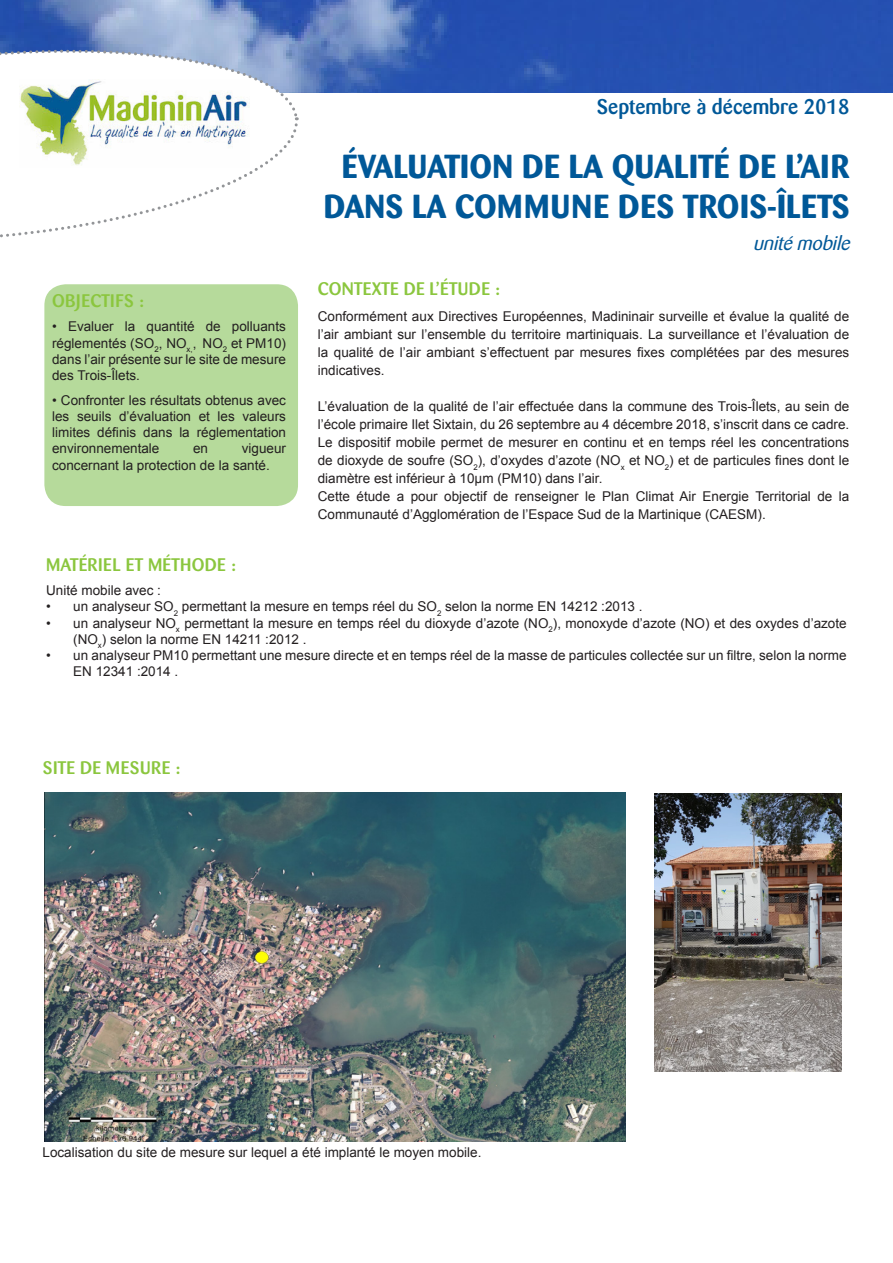
<style>
.page{position:relative;width:893px;height:1263px;background:#fff}
.page>*{position:absolute;margin:0;border:0;box-sizing:border-box;transform-origin:0 0}
.t1{font:700 33px/39.6px "Barmeno";color:#005898;text-align:center}
.t2{font:500 21px "Barmeno";color:#005898}
.t3{font:italic 19.5px "Barmeno";color:#005898}
.t4{font:500 18px "Barmeno";color:#8bc63e}
.t5{font:500 18px "Barmeno";letter-spacing:.02em;color:#8bc63e}
.t6{font:13.5px/16.2px "Arial";color:#231f20;text-align:justify}
</style>
<div class="page">
<div style="left:44px;top:284px;width:254px;height:222px;background:#b6da9b;border-radius:21px"></div>
<img style="left:0;top:0;width:893px;height:92px">
<svg style="left:0;top:40px;width:301px;height:53px"></svg>
<svg style="left:0;top:41px;width:300px;height:197px"></svg>
<img style="left:44px;top:792px;width:581px;height:349px">
<img style="left:19px;top:79px;width:230px;height:89px">
<img style="left:655px;top:793px;width:187px;height:278px">
<p class="t5" style="left:52px;top:290px;width:93px">OBJECTIFS :</p>
<p class="t6" style="left:52px;top:319px;width:235px">• Evaluer la quantité de polluants réglementés (SO<sub>2</sub>, NO<sub>x,</sub>, NO<sub>2</sub> et PM10) dans l’air présente sur le site de mesure des Trois-Îlets.</p>
<p class="t6" style="left:52px;top:392px;width:235px">• Confronter les résultats obtenus avec les seuils d’évaluation et les valeurs limites définis dans la réglementation environnementale</p>
<p class="t6" style="left:52px;top:441px;width:235px;text-indent:190px">vigueur concernant la protection de la santé.</p>
<p class="t6" style="left:193px;top:441px;width:17px">en</p>
<p class="t2" style="left:597px;top:94px;width:254px">Septembre à décembre 2018</p>
<p class="t1" style="left:324px;top:147px;width:527px">ÉVALUATION DE LA QUALITÉ DE L’AIR<br>DANS LA COMMUNE DES TROIS-ÎLETS</p>
<p class="t3" style="left:753px;top:232px;width:103px">unitémobile</p>
<p class="t4" style="left:318px;top:278px;width:184px">CONTEXTE DE L’ÉTUDE :</p>
<p class="t6" style="left:318px;top:308px;width:533px;line-height:18px">Conformément aux Directives Européennes, Madininair surveille et évalue la qualité de l’air ambiant sur l’ensemble du territoire martiniquais. La surveillance et l’évaluation de la qualité de l’air ambiant s’effectuent par mesures fixes complétées par des mesures indicatives.</p>
<p class="t6" style="left:318px;top:398px;width:533px;line-height:18px">L’évaluation de la qualité de l’air effectuée dans la commune des Trois-Îlets, au sein de l’école primaire Ilet Sixtain, du 26 septembre au 4 décembre 2018, s’inscrit dans ce cadre.<br>Le dispositif mobile permet de mesurer en continu et en temps réel les concentrations de dioxyde de soufre (SO<sub>2</sub>), d’oxydes d’azote (NO<sub>x</sub> et NO<sub>2</sub>) et de particules fines dont le diamètre est inférieur à 10µm (PM10) dans l’air.</p>
<p class="t6" style="left:318px;top:488px;width:533px;line-height:18px">Cette étude a pour objectif de renseigner le Plan Climat Air Energie Territorial de la<br>Communauté d’Agglomération de l’Espace Sud de la Martinique (CAESM).</p>
<p class="t4" style="left:46px;top:554px;width:191px">MATÉRIEL ET MÉTHODE :</p>
<p class="t6" style="left:46px;top:583px;width:116px">Unité mobile avec :</p>
<p class="t6" style="left:46px;top:599px;width:598px">• un analyseur SO<sub>2</sub> permettant la mesure en temps réel du SO<sub>2</sub> selon la norme EN 14212 :2013 .</p>
<p class="t6" style="left:73px;top:615px;width:775px;text-indent:-27px">• un analyseur NO<sub>x</sub> permettant la mesure en temps réel du dioxyde d’azote (NO<sub>2</sub>), monoxyde d’azote (NO) et des oxydes d’azote (NO<sub>x</sub>) selon la norme EN 14211 :2012 .</p>
<p class="t6" style="left:73px;top:647px;width:775px;text-indent:-27px">• un analyseur PM10 permettant une mesure directe et en temps réel de la masse de particules collectée sur un filtre, selon la norme<br>EN 12341 :2014 .</p>
<p class="t5" style="left:43px;top:757px;width:139px">SITE DE MESURE :</p>
<p class="t6" style="left:43px;top:1144px;width:440px">Localisation du site de mesure sur lequel a été implanté le moyen mobile.</p>
</div>
